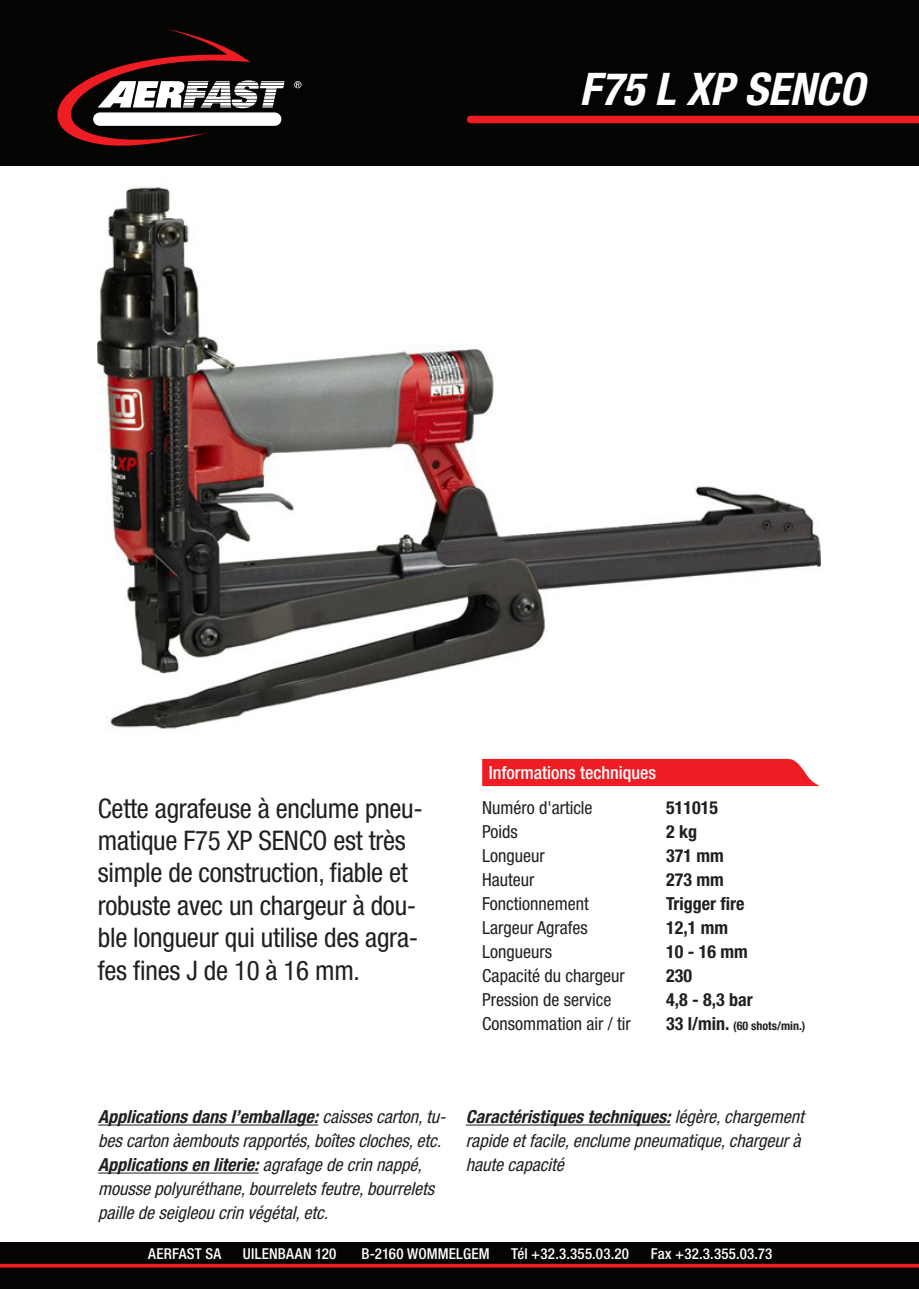
<style>
.page{position:relative;width:919px;height:1289px;background:#fff}
.page>*{position:absolute;margin:0;border:0;box-sizing:border-box;transform-origin:0 0}
.t1{font:italic 700 condensed 45px "Helvetica Neue";color:#fff}
.t2{font:condensed 27px/32.4px "Helvetica Neue";letter-spacing:-.01em;color:#231f20}
.t3{font:italic condensed 18px/24px "Helvetica Neue";color:#231f20}
.t4{font:condensed 18px/24px "Helvetica Neue";color:#231f20}
.t5{font:700 condensed 18px "Helvetica Neue";color:#231f20}
.TechInfoHeader{font:500 condensed 18px "Helvetica Neue";color:#fff}
.t6{font:500 condensed 15px "Helvetica Neue";letter-spacing:.015em;color:#fff}
.t7{font:700 condensed 12px "Helvetica Neue";color:#231f20}
.s1{font-size:18px}
.s2{font-weight:700}
</style>
<div class="page">
<div style="left:0;top:1242px;width:918px;height:46px;background:#040503"></div>
<div style="left:0;top:0;width:918px;height:166px;background:#040503"></div>
<svg style="left:57px;top:29px;width:228px;height:117px"></svg>
<div style="left:93px;top:112px;width:188px;height:14px;background:#fff;border-radius:7px"></div>
<svg style="left:294px;top:81px;width:7px;height:7px"></svg>
<div style="left:470px;top:116px;width:448px;height:7px;background:#ee1d23"></div>
<svg style="left:0;top:1263px;width:918px;height:4px;background:#bd181c"></svg>
<img style="left:98px;top:187px;width:722px;height:542px">
<hr style="left:98px;top:1124px;width:220px;height:1px;background:#231f20">
<hr style="left:98px;top:1172px;width:160px;height:1px;background:#231f20">
<hr style="left:466px;top:1124px;width:204px;height:1px;background:#231f20">
<div style="left:482px;top:759px;width:338px;height:27px;background:#ee1d23"></div>
<h1 class="t1" style="left:579px;top:62px;width:286px">F75 L XP SENCO</h1>
<p class="t2" style="left:98px;top:791px;width:326px">Cette agrafeuse à enclume pneu&shy;matique F75 XP SENCO est très simple de construction, fiable et robuste avec un chargeur à dou&shy;ble longueur qui utilise des agra&shy;fes fines J de 10 à 16 mm.</p>
<p class="TechInfoHeader" style="left:488px;top:761px;width:169px">Informations techniques</p>
<p class="t4" style="left:482px;top:795px;width:150px">Numéro d'article<br>Poids<br>Longueur<br>Hauteur<br>Fonctionnement<br>Largeur Agrafes<br>Longueurs<br>Capacité du chargeur<br>Pression de service<br>Consommation air / tir</p>
<p class="t5" style="left:666px;top:796px;width:53px">511015</p>
<p class="t5" style="left:666px;top:820px;width:32px">2 kg</p>
<p class="t5" style="left:666px;top:844px;width:59px">371 mm</p>
<p class="t5" style="left:666px;top:868px;width:59px">273 mm</p>
<p class="t5" style="left:666px;top:892px;width:80px">Trigger fire</p>
<p class="t5" style="left:666px;top:916px;width:63px">12,1 mm</p>
<p class="t5" style="left:666px;top:940px;width:83px">10 - 16 mm</p>
<p class="t5" style="left:666px;top:964px;width:27px">230</p>
<p class="t5" style="left:666px;top:988px;width:88px">4,8 - 8,3 bar</p>
<p class="t7" style="left:666px;top:1018px;width:141px"><span class="s1">33 l/min.</span> (60 shots/min.)</p>
<p class="t3" style="left:98px;top:1104px;width:353px"><span class="s2">Applicationsdansl’emballage:</span>caissescarton,tu&shy;bescartonàemboutsrapportés,boîtescloches,etc.</p>
<p class="t3" style="left:98px;top:1152px;width:342px"><span class="s2">Applicationsenliterie:</span>agrafagedecrinnappé, moussepolyuréthane,bourreletsfeutre,bourrelets pailledeseigleoucrinvégétal,etc.</p>
<p class="t3" style="left:466px;top:1104px;width:344px"><span class="s2">Caractéristiquestechniques:</span>légère,chargement rapideetfacile,enclumepneumatique,chargeurà hautecapacité</p>
<p class="t6" style="left:148px;top:1244px;width:75px">AERFAST SA</p>
<p class="t6" style="left:243px;top:1244px;width:95px">UILENBAAN 120</p>
<p class="t6" style="left:361px;top:1244px;width:129px">B-2160 WOMMELGEM</p>
<p class="t6" style="left:511px;top:1244px;width:119px">Tél +32.3.355.03.20</p>
<p class="t6" style="left:650px;top:1244px;width:123px">Fax +32.3.355.03.73</p>
</div>
